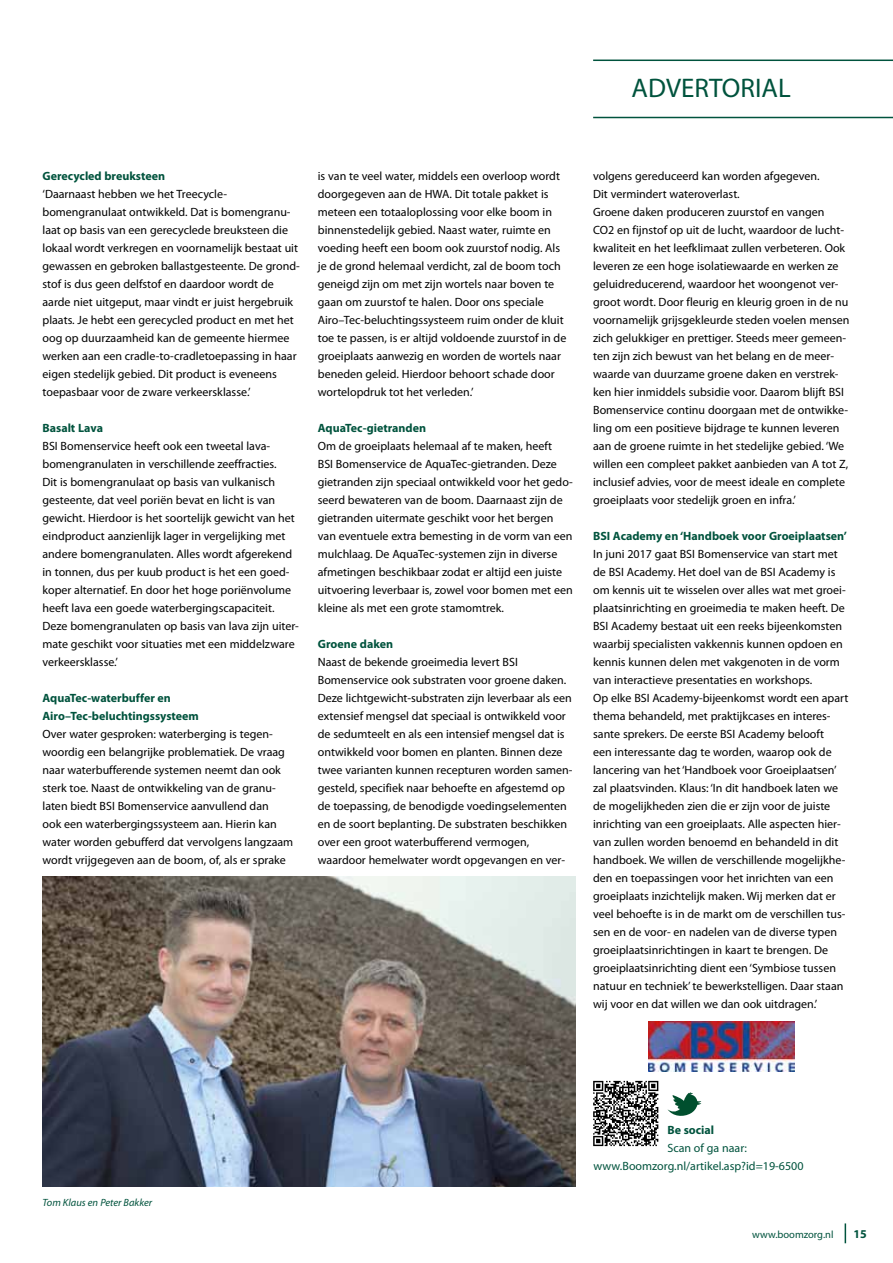
<style>
.page{position:relative;width:893px;height:1263px;background:#fff}
.page>*{position:absolute;margin:0;border:0;box-sizing:border-box;transform-origin:0 0}
.t1{font:27px "Myriad Pro";color:#00533d}
.t2{font:12px/18px "Myriad Pro";color:#000}
.t3{font:700 12px/18px "Myriad Pro";color:#00533d}
.t4{font:12px/18px "Myriad Pro";color:#00533d}
.t5{font:italic 10.5px "Myriad Pro";color:#00533d}
.t6{font:10.5px "Myriad Pro";color:#00533d}
</style>
<div class="page">
<svg style="left:845px;top:1223px;width:1px;height:20px"></svg>
<hr style="left:593px;top:117px;width:300px;height:1px;background:#00533d">
<hr style="left:593px;top:60px;width:300px;height:1px;background:#00533d">
<img style="left:43px;top:877px;width:532px;height:309px">
<img style="left:649px;top:1021px;width:146px;height:50px">
<svg style="left:593px;top:1081px;width:65px;height:65px"></svg>
<svg style="left:667px;top:1092px;width:34px;height:24px"></svg>
<h1 class="t1" style="left:632px;top:71px;width:161px">ADVERTORIAL</h1>
<p class="t3" style="left:43px;top:167px;width:124px">Gerecycled breuksteen</p>
<p class="t2" style="left:43px;top:185px;width:259px">‘Daarnaast hebben we het Treecycle&shy;bomengranulaat ontwikkeld. Dat is bomengranu&shy;laat op basis van een gerecyclede breuksteen die lokaal wordt verkregen en voornamelijk bestaat uit gewassen en gebroken ballastgesteente. De grond&shy;stof is dus geen delfstof en daardoor wordt de aarde niet uitgeput, maar vindt er juist hergebruik plaats. Je hebt een gerecycled product en met het oog op duurzaamheid kan de gemeente hiermee werken aan een cradle-to-cradletoepassing in haar eigen stedelijk gebied. Dit product is eveneens toepasbaar voor de zware verkeersklasse.’</p>
<p class="t3" style="left:43px;top:419px;width:62px">Basalt Lava</p>
<p class="t2" style="left:43px;top:437px;width:258px">BSI Bomenservice heeft ook een tweetal lava&shy;bomengranulaten in verschillende zeeffracties.<br>Dit is bomengranulaat op basis van vulkanisch gesteente, dat veel poriën bevat en licht is van gewicht. Hierdoor is het soortelijk gewicht van het eindproduct aanzienlijk lager in vergelijking met andere bomengranulaten. Alles wordt afgerekend in tonnen, dus per kuub product is het een goed&shy;koper alternatief. En door het hoge poriënvolume heeft lava een goede waterbergingscapaciteit.<br>Deze bomengranulaten op basis van lava zijn uiter&shy;mate geschikt voor situaties met een middelzware verkeersklasse.’</p>
<p class="t3" style="left:43px;top:689px;width:158px">AquaTec-waterbuffer en<br>Airo–Tec-beluchtingssysteem</p>
<p class="t2" style="left:43px;top:725px;width:252px">Over water gesproken: waterberging is tegen&shy;woordig een belangrijke problematiek. De vraag naar waterbufferende systemen neemt dan ook sterk toe. Naast de ontwikkeling van de granu&shy;laten biedt BSI Bomenservice aanvullend dan<br>ook een waterbergingssysteem aan. Hierin kan water worden gebufferd dat vervolgens langzaam wordt vrijgegeven aan de boom, of, als er sprake</p>
<p class="t2" style="left:318px;top:167px;width:250px">is van te veel water, middels een overloop wordt doorgegeven aan de HWA. Dit totale pakket is meteen een totaaloplossing voor elke boom in binnenstedelijk gebied. Naast water, ruimte en voeding heeft een boom ook zuurstof nodig. Als je de grond helemaal verdicht, zal de boom toch geneigd zijn om met zijn wortels naar boven te gaan om zuurstof te halen. Door ons speciale Airo–Tec-beluchtingssysteem ruim onder de kluit toe te passen, is er altijd voldoende zuurstof in de groeiplaats aanwezig en worden de wortels naar beneden geleid. Hierdoor behoort schade door wortelopdruk tot het verleden.’</p>
<p class="t3" style="left:318px;top:419px;width:110px">AquaTec-gietranden</p>
<p class="t2" style="left:318px;top:437px;width:256px">Om de groeiplaats helemaal af te maken, heeft<br>BSI Bomenservice de AquaTec-gietranden. Deze gietranden zijn speciaal ontwikkeld voor het gedo&shy;seerd bewateren van de boom. Daarnaast zijn de gietranden uitermate geschikt voor het bergen van eventuele extra bemesting in de vorm van een mulchlaag. De AquaTec-systemen zijn in diverse afmetingen beschikbaar zodat er altijd een juiste uitvoering leverbaar is, zowel voor bomen met een kleine als met een grote stamomtrek.</p>
<p class="t3" style="left:318px;top:635px;width:77px">Groene daken</p>
<p class="t2" style="left:318px;top:653px;width:256px">Naast de bekende groeimedia levert BSI Bomenservice ook substraten voor groene daken.<br>Deze lichtgewicht-substraten zijn leverbaar als een extensief mengsel dat speciaal is ontwikkeld voor de sedumteelt en als een intensief mengsel dat is ontwikkeld voor bomen en planten. Binnen deze twee varianten kunnen recepturen worden samen&shy;gesteld, specifiek naar behoefte en afgestemd op de toepassing, de benodigde voedingselementen en de soort beplanting. De substraten beschikken over een groot waterbufferend vermogen, waardoor hemelwater wordt opgevangen en ver-</p>
<p class="t2" style="left:593px;top:167px;width:258px">volgens gereduceerd kan worden afgegeven.<br>Dit vermindert wateroverlast.<br>Groene daken produceren zuurstof en vangen<br>CO2 en fijnstof op uit de lucht, waardoor de lucht&shy;kwaliteit en het leefklimaat zullen verbeteren. Ook leveren ze een hoge isolatiewaarde en werken ze geluidreducerend, waardoor het woongenot ver&shy;groot wordt. Door fleurig en kleurig groen in de nu voornamelijk grijsgekleurde steden voelen mensen zich gelukkiger en prettiger. Steeds meer gemeen&shy;ten zijn zich bewust van het belang en de meer&shy;waarde van duurzame groene daken en verstrek&shy;ken hier inmiddels subsidie voor. Daarom blijft BSI Bomenservice continu doorgaan met de ontwikke&shy;ling om een positieve bijdrage te kunnen leveren aan de groene ruimte in het stedelijke gebied. ‘We willen een compleet pakket aanbieden van A tot Z, inclusief advies, voor de meest ideale en complete groeiplaats voor stedelijk groen en infra.’</p>
<p class="t3" style="left:593px;top:527px;width:255px">BSI Academy en ‘Handboek voor Groeiplaatsen’</p>
<p class="t2" style="left:593px;top:545px;width:257px">In juni 2017 gaat BSI Bomenservice van start met de BSI Academy. Het doel van de BSI Academy is om kennis uit te wisselen over alles wat met groei&shy;plaatsinrichting en groeimedia te maken heeft. De BSI Academy bestaat uit een reeks bijeenkomsten waarbij specialisten vakkennis kunnen opdoen en kennis kunnen delen met vakgenoten in de vorm van interactieve presentaties en workshops.<br>Op elke BSI Academy-bijeenkomst wordt een apart thema behandeld, met praktijkcases en interes&shy;sante sprekers. De eerste BSI Academy belooft<br>een interessante dag te worden, waarop ook de lancering van het ‘Handboek voor Groeiplaatsen’ zal plaatsvinden. Klaus: ‘In dit handboek laten we de mogelijkheden zien die er zijn voor de juiste inrichting van een groeiplaats. Alle aspecten hier&shy;van zullen worden benoemd en behandeld in dit handboek. We willen de verschillende mogelijkhe&shy;den en toepassingen voor het inrichten van een groeiplaats inzichtelijk maken. Wij merken dat er veel behoefte is in de markt om de verschillen tus&shy;sen en de voor- en nadelen van de diverse typen groeiplaatsinrichtingen in kaart te brengen. De groeiplaatsinrichting dient een ‘Symbiose tussen natuur en techniek’ te bewerkstelligen. Daar staan wij voor en dat willen we dan ook uitdragen.’</p>
<p class="t5" style="left:43px;top:1196px;width:111px">Tom Klaus en Peter Bakker</p>
<p class="t3" style="left:667px;top:1121px;width:48px">Be social</p>
<p class="t4" style="left:594px;top:1139px;width:211px;text-indent:74px">Scan of ga naar: www.Boomzorg.nl/artikel.asp?id=19-6500</p>
<p class="t6" style="left:752px;top:1228px;width:83px">www.boomzorg.nl</p>
<p class="t3" style="left:853px;top:1224px;width:15px">15</p>
</div>
